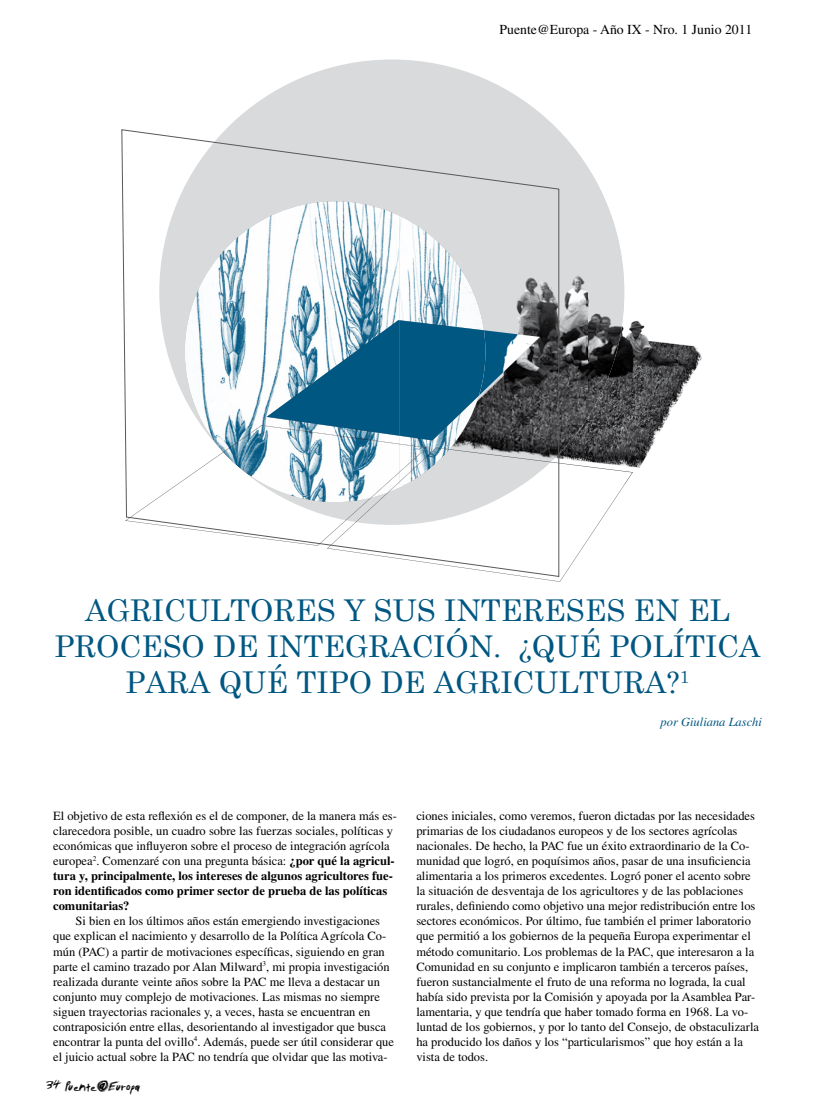
<style>
.page{position:relative;width:815px;height:1117px;background:#fff}
.page>*{position:absolute;margin:0;border:0;box-sizing:border-box;transform-origin:0 0}
.t1{font:30px/36px "Century Schoolbook";color:#005782;text-align:center}
.t2{font:15px "Tibetan Beefgarden AOE";color:#000}
.t3{font:13.75px "Times";color:#000}
.t4{font:12.5px/15px "Times";color:#000}
.t5{font:italic 12.5px "Times";color:#005782}
.s1{font-weight:700}
.s2{font-size:20px}
</style>
<div class="page">
<div style="left:159px;top:59px;width:465px;height:465px;background:#d9dadb;border-radius:50%"></div>
<svg style="left:520px;top:484px;width:105px;height:97px"></svg>
<img style="left:624px;top:283px;width:78px;height:123px">
<img style="left:587px;top:406px;width:87px;height:62px">
<img style="left:559px;top:188px;width:1px;height:57px">
<img style="left:587px;top:174px;width:37px;height:252px">
<img style="left:559px;top:245px;width:28px;height:72px">
<img style="left:559px;top:317px;width:28px;height:132px">
<img style="left:559px;top:449px;width:74px;height:35px">
<svg style="left:121px;top:129px;width:438px;height:447px"></svg>
<p class="t3" style="left:500px;top:21px;width:254px">Puente@Europa - Año IX - Nro. 1 Junio 2011</p>
<h1 class="t1" style="left:54px;top:589px;width:708px">AGRICULTORES Y SUS INTERESES EN EL<br>PROCESO DE INTEGRACIÓN. ¿QUÉ POLÍTICA<br>PARA QUÉ TIPO DE AGRICULTURA?<sup>1</sup></h1>
<p class="t5" style="left:661px;top:714px;width:103px">por Giuliana Laschi</p>
<p class="t4" style="left:53px;top:808px;width:345px">El objetivo de esta reflexión es el de componer, de la manera más es&shy;clarecedora posible, un cuadro sobre las fuerzas sociales, políticas y económicas que influyeron sobre el proceso de integración agrícola europea<sup>2</sup>. Comenzaré con una pregunta básica: <span class="s1">¿por qué la agricul&shy;tura y, principalmente, los intereses de algunos agricultores fue&shy;ron identificados como primer sector de prueba de las políticas comunitarias?</span></p>
<p class="t4" style="left:53px;top:913px;width:342px;text-indent:22px">Si bien en los últimos años están emergiendo investigaciones que explican el nacimiento y desarrollo de la Política Agrícola Co&shy;mún (PAC) a partir de motivaciones específicas, siguiendo en gran parte el camino trazado por Alan Milward<sup>3</sup>, mi propia investigación realizada durante veinte años sobre la PAC me lleva a destacar un conjunto muy complejo de motivaciones. Las mismas no siempre siguen trayectorias racionales y, a veces, hasta se encuentran en contraposición entre ellas, desorientando al investigador que busca encontrar la punta del ovillo<sup>4</sup>. Además, puede ser útil considerar que el juicio actual sobre la PAC no tendría que olvidar que las motiva-</p>
<p class="t2" style="left:46px;top:1077px;width:96px"><span class="s2">34</span> Puente@Europa</p>
<p class="t4" style="left:416px;top:808px;width:344px">ciones iniciales, como veremos, fueron dictadas por las necesidades primarias de los ciudadanos europeos y de los sectores agrícolas nacionales. De hecho, la PAC fue un éxito extraordinario de la Co&shy;munidad que logró, en poquísimos años, pasar de una insuficiencia alimentaria a los primeros excedentes. Logró poner el acento sobre la situación de desventaja de los agricultores y de las poblaciones rurales, definiendo como objetivo una mejor redistribución entre los sectores económicos. Por último, fue también el primer laboratorio que permitió a los gobiernos de la pequeña Europa experimentar el método comunitario. Los problemas de la PAC, que interesaron a la Comunidad en su conjunto e implicaron también a terceros países, fueron sustancialmente el fruto de una reforma no lograda, la cual había sido prevista por la Comisión y apoyada por la Asamblea Par&shy;lamentaria, y que tendría que haber tomado forma en 1968. La vo&shy;luntad de los gobiernos, y por lo tanto del Consejo, de obstaculizarla ha producido los daños y los “particularismos” que hoy están a la vista de todos.</p>
</div>
